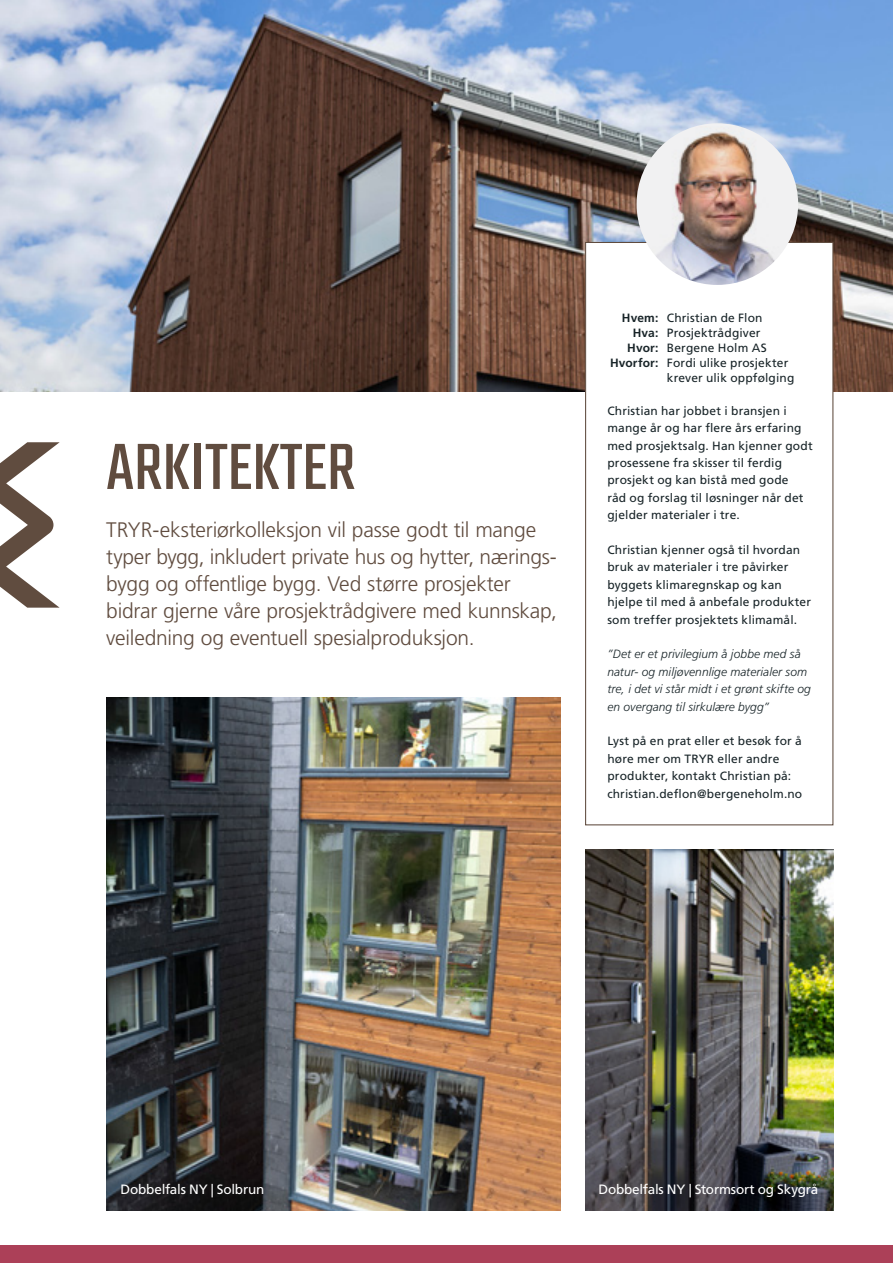
<style>
.page{position:relative;width:893px;height:1263px;background:#fff}
.page>*{position:absolute;margin:0;border:0;box-sizing:border-box;transform-origin:0 0}
.t1{font:72px "Teko";color:#604c3f}
.t2{font:300 21px/27px "Frutiger LT Std";letter-spacing:-.01em;color:#604c3f}
.t3{font:13.5px "Frutiger LT Std";letter-spacing:-.015em;color:#fff}
.t4{font:12px/17.4px "Frutiger LT Std";letter-spacing:.01em;color:#182428}
.t5{font:italic 300 12px/17.4px "Frutiger LT Std";letter-spacing:.005em;color:#182428}
.s1{font-weight:700}
</style>
<div class="page">
<img style="left:0;top:0;width:893px;height:392px">
<div style="left:586px;top:242px;width:247px;height:583px;background:#fff"></div>
<div style="left:585px;top:242px;width:248px;height:583px;border:1px solid #604c3f"></div>
<img style="left:106px;top:697px;width:455px;height:513px">
<img style="left:585px;top:849px;width:248px;height:361px">
<svg style="left:0;top:442px;width:60px;height:166px"></svg>
<img style="left:637px;top:127px;width:161px;height:158px">
<div style="left:0;top:1245px;width:893px;height:18px;background:#ac4058"></div>
<h1 class="t1" style="left:106px;top:427px;width:251px">ARKITEKTER</h1>
<p class="t2" style="left:106px;top:516px;width:452px">TRYR-eksteriørkolleksjon vil passe godt til mange typer bygg, inkludert private hus og hytter, nærings&shy;bygg og offentlige bygg. Ved større prosjekter bidrar gjerne våre prosjektrådgivere med kunnskap, veiledning og eventuell spesialproduksjon.</p>
<p class="t4" style="left:622px;top:309px;width:142px"><span class="s1">Hvem:</span> Christian de Flon</p>
<p class="t4" style="left:633px;top:324px;width:129px"><span class="s1">Hva:</span> Prosjektrådgiver</p>
<p class="t4" style="left:627px;top:339px;width:141px"><span class="s1">Hvor:</span> Bergene Holm AS</p>
<p class="t4" style="left:610px;top:354px;width:180px"><span class="s1">Hvorfor:</span> Fordi ulike prosjekter</p>
<p class="t4" style="left:667px;top:369px;width:129px">krever ulik oppfølging</p>
<p class="t4" style="left:607px;top:402px;width:207px">Christian har jobbet i bransjen i mange år og har flere års erfaring med prosjektsalg. Han kjenner godt prosessene fra skisser til ferdig prosjekt og kan bistå med gode<br>råd og forslag til løsninger når det gjelder materialer i tre.</p>
<p class="t4" style="left:607px;top:541px;width:205px">Christian kjenner også til hvordan bruk av materialer i tre påvirker byggets klimaregnskap og kan hjelpe til med å anbefale produkter som treffer prosjektets klimamål.</p>
<p class="t5" style="left:607px;top:646px;width:205px">”Det er et privilegium å jobbe med så natur- og miljøvennlige materialer som tre, i det vi står midt i et grønt skifte og en overgang til sirkulære bygg”</p>
<p class="t4" style="left:607px;top:732px;width:196px">Lyst på en prat eller et besøk for å høre mer om TRYR eller andre produkter, kontakt Christian på: christian.deflon@bergeneholm.no</p>
<p class="t3" style="left:121px;top:1181px;width:145px">Dobbelfals NY | Solbrun</p>
<p class="t3" style="left:598px;top:1181px;width:221px">Dobbelfals NY | Stormsort og Skygrå</p>
</div>
